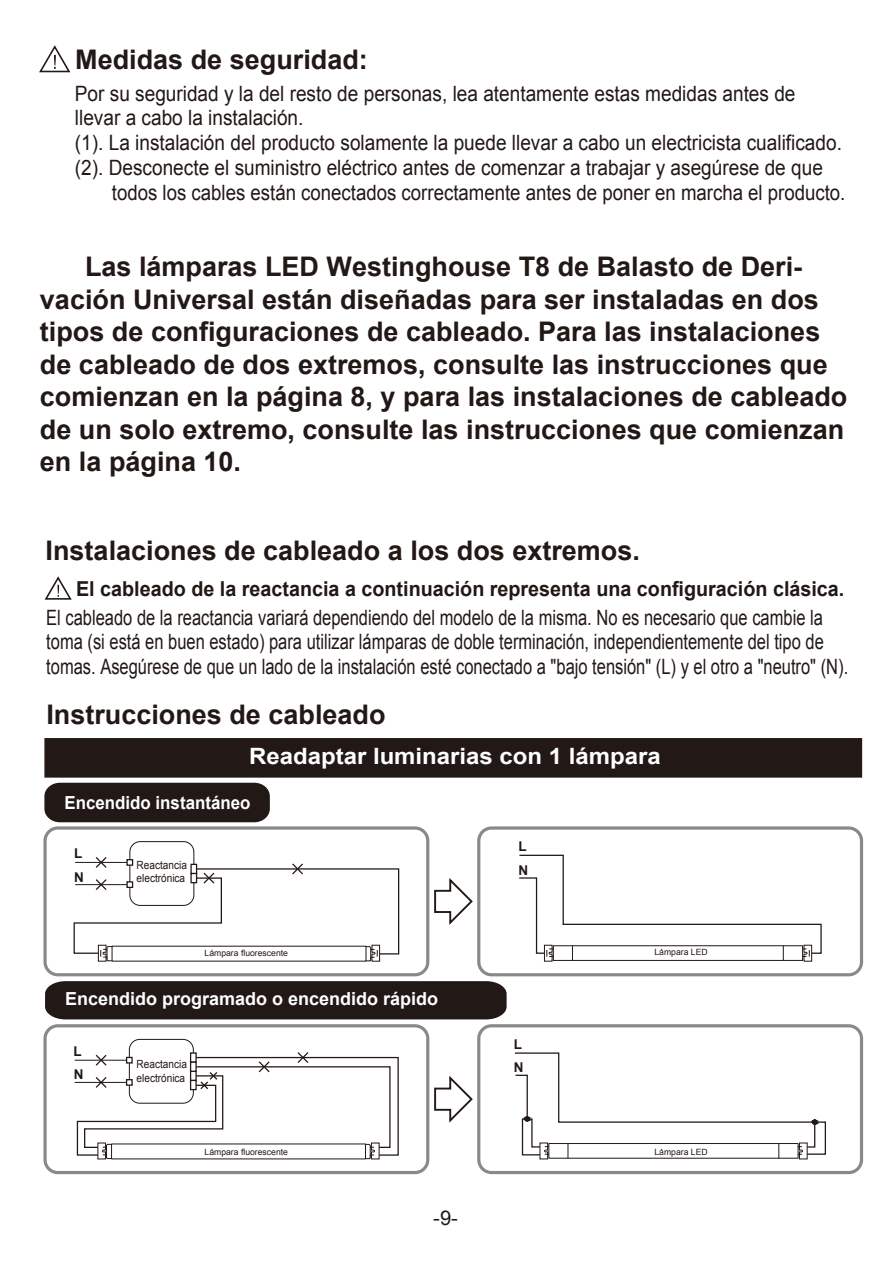
<style>
.page{position:relative;width:893px;height:1276px;background:#fff}
.page>*{position:absolute;margin:0;border:0;box-sizing:border-box;transform-origin:0 0}
.t1{font:700 27px/32.4px "Arial";color:#221815}
.t2{font:700 22.5px "Arial";color:#fff;scale:1.06 1}
.t3{font:21.15px/24.8px "Arial";color:#221815;scale:.78 1}
.t4{font:21.15px "Arial";color:#221815;scale:.9 1}
.t5{font:21.15px "Arial";color:#221815;scale:.88 1}
.t6{font:700 20.47px "Arial";color:#221815;scale:.96 1}
.t7{font:20.25px "Arial";color:#221815}
.t8{font:700 18px "Arial";color:#fff}
.t9{font:700 18px "Arial";color:#fff;scale:.94 1}
.t10{font:700 13.5px/23.4px "Arial";color:#221815}
.t11{font:11.25px/13.5px "Arial";color:#221815;scale:.89 1}
.t12{font:8.55px "Arial";color:#221815}
</style>
<div class="page">
<div style="left:44px;top:738px;width:818px;height:39px;background:#221815;border:1px solid #221815"></div>
<svg style="left:44px;top:782px;width:226px;height:41px;background:#2e2522"></svg>
<div style="left:45px;top:981px;width:462px;height:38px;background:#221815"></div>
<svg style="left:434px;top:878px;width:39px;height:47px"></svg>
<div style="left:129px;top:841px;width:65px;height:65px;border:1px solid #221815;border-radius:10px"></div>
<div style="left:43px;top:826px;width:386px;height:150px;border:3px solid #898989;border-radius:13px"></div>
<svg style="left:519px;top:854px;width:303px;height:108px"></svg>
<div style="left:477px;top:826px;width:386px;height:150px;border:3px solid #898989;border-radius:13px"></div>
<svg style="left:434px;top:1075px;width:39px;height:48px"></svg>
<svg style="left:515px;top:1052px;width:311px;height:107px"></svg>
<div style="left:477px;top:1024px;width:386px;height:150px;border:3px solid #898989;border-radius:13px"></div>
<div style="left:129px;top:1039px;width:65px;height:64px;border:1px solid #221815;border-radius:10px"></div>
<hr style="left:75px;top:1059px;width:52px;height:1px;background:#221815">
<hr style="left:75px;top:1082px;width:52px;height:1px;background:#221815">
<div style="left:43px;top:1024px;width:386px;height:150px;border:3px solid #898989;border-radius:13px"></div>
<svg style="left:44px;top:576px;width:28px;height:24px"></svg>
<svg style="left:73px;top:855px;width:327px;height:107px"></svg>
<svg style="left:76px;top:1050px;width:323px;height:109px"></svg>
<svg style="left:39px;top:45px;width:32px;height:28px"></svg>
<p class="t1" style="left:75px;top:45px;width:294px">Medidas de seguridad:</p>
<p class="t4" style="left:75px;top:79px;width:802px">Por su seguridad y la del resto de personas, lea atentamente estas medidas antes de</p>
<p class="t4" style="left:75px;top:104px;width:255px">llevar a cabo la instalación.</p>
<p class="t4" style="left:75px;top:129px;width:854px">(1). La instalación del producto solamente la puede llevar a cabo un electricista cualificado.</p>
<p class="t4" style="left:75px;top:154px;width:833px">(2). Desconecte el suministro eléctrico antes de comenzar a trabajar y asegúrese de que</p>
<p class="t5" style="left:112px;top:178px;width:835px">todos los cables están conectados correctamente antes de poner en marcha el producto.</p>
<p class="t1" style="left:40px;top:252px;width:809px;text-indent:45px">Las lámparas LED Westinghouse T8 de Balasto de Deri&shy;vación Universal están diseñadas para ser instaladas en dos tipos de configuraciones de cableado. Para las instalaciones de cableado de dos extremos, consulte las instrucciones que comienzan en la página 8, y para las instalaciones de cableado de un solo extremo, consulte las instrucciones que comienzan en la página 10.</p>
<p class="t1" style="left:46px;top:535px;width:596px">Instalaciones de cableado a los dos extremos.</p>
<p class="t6" style="left:76px;top:575px;width:802px">El cableado de la reactancia a continuación representa una configuración clásica.</p>
<p class="t3" style="left:46px;top:605px;width:1030px">El cableado de la reactancia variará dependiendo del modelo de la misma. No es necesario que cambie la toma (si está en buen estado) para utilizar lámparas de doble terminación, independientemente del tipo de tomas. Asegúrese de que un lado de la instalación esté conectado a "bajo tensión" (L) y el otro a "neutro" (N).</p>
<p class="t1" style="left:46px;top:699px;width:341px">Instrucciones de cableado</p>
<p class="t2" style="left:249px;top:741px;width:390px">Readaptar luminarias con 1 lámpara</p>
<p class="t9" style="left:64px;top:790px;width:200px">Encendido instantáneo</p>
<p class="t10" style="left:74px;top:842px;width:11px">L<br>N</p>
<p class="t11" style="left:137px;top:858px;width:58px">Reactancia electrónica</p>
<p class="t12" style="left:205px;top:947px;width:85px">Lámpara fluorescente</p>
<p class="t8" style="left:65px;top:986px;width:375px">Encendido programado o encendido rápido</p>
<p class="t10" style="left:74px;top:1040px;width:11px">L<br>N</p>
<p class="t11" style="left:137px;top:1057px;width:58px">Reactancia electrónica</p>
<p class="t10" style="left:518px;top:835px;width:11px">L<br>N</p>
<p class="t10" style="left:514px;top:1033px;width:11px">L<br>N</p>
<p class="t12" style="left:654px;top:946px;width:55px">Lámpara LED</p>
<p class="t12" style="left:205px;top:1146px;width:85px">Lámpara fluorescente</p>
<p class="t12" style="left:654px;top:1146px;width:55px">Lámpara LED</p>
<p class="t7" style="left:433px;top:1204px;width:26px">-9-</p>
</div>
